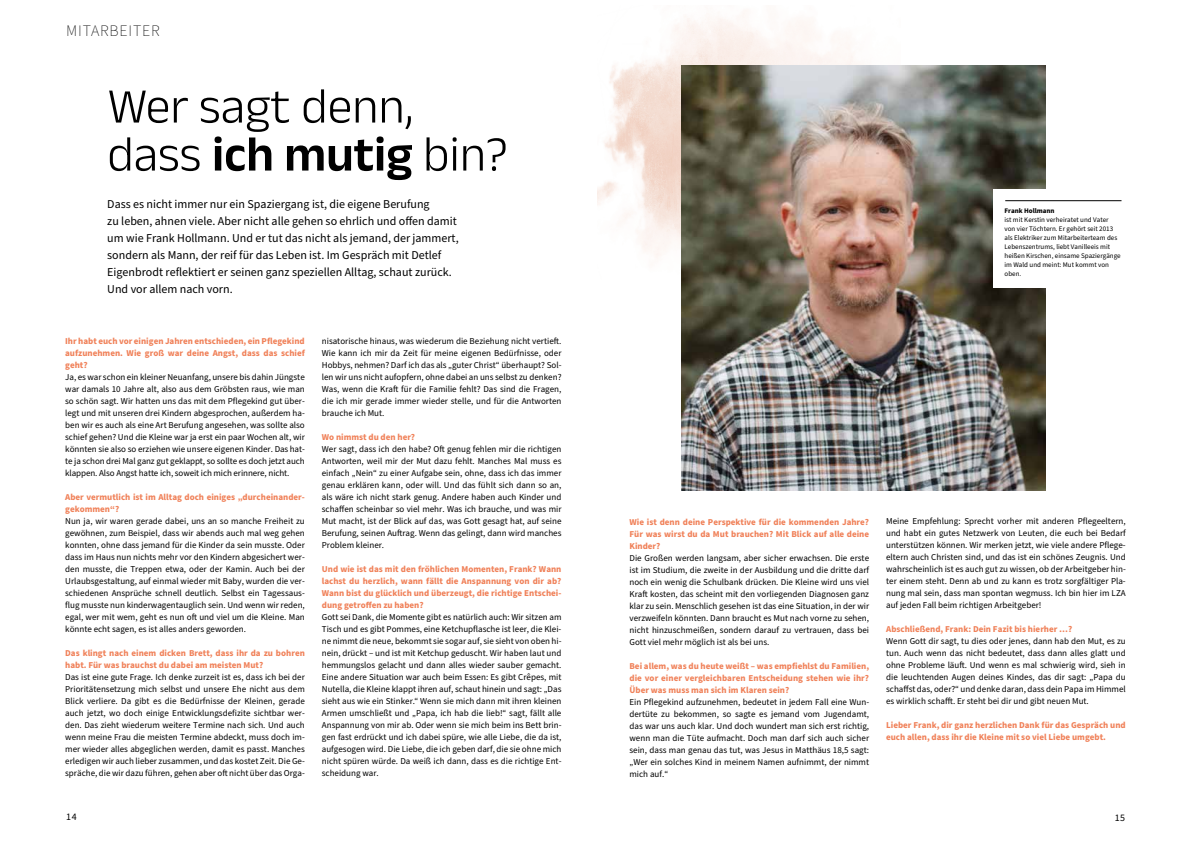
<style>
.page{position:relative;width:1191px;height:842px;background:#fff}
.page>*{position:absolute;margin:0;border:0;box-sizing:border-box;transform-origin:0 0}
.t1{font:500 50px/48px "Anek Latin";color:#000}
.t2{font:200 16px "Source Sans Pro";letter-spacing:.05em;color:#000}
.t3{font:12px/17px "Source Sans Pro";color:#000}
.t4{font:10px "Source Sans Pro";color:#000}
.t5{font:9px/12px "Source Sans Pro";color:#000;text-align:justify}
.t6{font:700 9px/12px "Source Sans Pro";color:#f08159;text-align:justify}
.t7{font:7px/9px "Source Sans Pro";color:#000}
.t8{font:700 7px "Source Sans Pro";color:#000}
</style>
<div class="page">
<img style="left:597px;top:13px;width:260px;height:245px">
<img style="left:681px;top:65px;width:364px;height:425px">
<div style="left:993px;top:189px;width:132px;height:98px;background:#fff"></div>
<hr style="left:1005px;top:201px;width:116px;height:1px;background:#000">
<h2 class="t2" style="left:66px;top:20px;width:95px">MITARBEITER</h2>
<h1 class="t1" style="left:107px;top:79px;width:402px">Wer sagt denn, dass ich mutig bin?</h1>
<p class="t3" style="left:107px;top:196px;width:353px">Dass es nicht immer nur ein Spaziergang ist, die eigene Berufung<br>zu leben, ahnen viele. Aber nicht alle gehen so ehrlich und offen damit um wie Frank Hollmann. Und er tut das nicht als jemand, der jammert, sondern als Mann, der reif für das Leben ist. Im Gespräch mit Detlef Eigenbrodt reflektiert er seinen ganz speziellen Alltag, schaut zurück.<br>Und vor allem nach vorn.</p>
<p class="t6" style="left:65px;top:336px;width:241px">Ihr habt euch vor einigen Jahren entschieden, ein Pflegekind aufzunehmen. Wie groß war deine Angst, dass das schief geht?</p>
<p class="t5" style="left:65px;top:372px;width:241px">Ja, es war schon ein kleiner Neuanfang, unsere bis dahin Jüngste war damals 10 Jahre alt, also aus dem Gröbsten raus, wie man so schön sagt. Wir hatten uns das mit dem Pflegekind gut über&shy;legt und mit unseren drei Kindern abgesprochen, außerdem ha&shy;ben wir es auch als eine Art Berufung angesehen, was sollte also schief gehen? Und die Kleine war ja erst ein paar Wochen alt, wir könnten sie also so erziehen wie unsere eigenen Kinder. Das hat&shy;te ja schon drei Mal ganz gut geklappt, so sollte es doch jetzt auch klappen. Also Angst hatte ich, soweit ich mich erinnere, nicht.</p>
<p class="t6" style="left:65px;top:492px;width:241px">Aber vermutlich ist im Alltag doch einiges „durcheinander&shy;gekommen“?</p>
<p class="t5" style="left:65px;top:516px;width:241px">Nun ja, wir waren gerade dabei, uns an so manche Freiheit zu gewöhnen, zum Beispiel, dass wir abends auch mal weg gehen konnten, ohne dass jemand für die Kinder da sein musste. Oder dass im Haus nun nichts mehr vor den Kindern abgesichert wer&shy;den musste, die Treppen etwa, oder der Kamin. Auch bei der Urlaubsgestaltung, auf einmal wieder mit Baby, wurden die ver&shy;schiedenen Ansprüche schnell deutlich. Selbst ein Tagessaus&shy;flug musste nun kinderwagentauglich sein. Und wenn wir reden, egal, wer mit wem, geht es nun oft und viel um die Kleine. Man könnte echt sagen, es ist alles anders geworden.</p>
<p class="t6" style="left:65px;top:648px;width:241px">Das klingt nach einem dicken Brett, dass ihr da zu bohren habt. Für was brauchst du dabei am meisten Mut?</p>
<p class="t5" style="left:65px;top:672px;width:241px">Das ist eine gute Frage. Ich denke zurzeit ist es, dass ich bei der Prioritätensetzung mich selbst und unsere Ehe nicht aus dem Blick verliere. Da gibt es die Bedürfnisse der Kleinen, gerade auch jetzt, wo doch einige Entwicklungsdefizite sichtbar wer&shy;den. Das zieht wiederum weitere Termine nach sich. Und auch wenn meine Frau die meisten Termine abdeckt, muss doch im&shy;mer wieder alles abgeglichen werden, damit es passt. Manches erledigen wir auch lieber zusammen, und das kostet Zeit. Die Ge&shy;spräche, die wir dazu führen, gehen aber oft nicht über das Orga-</p>
<p class="t5" style="left:322px;top:335px;width:241px">nisatorische hinaus, was wiederum die Beziehung nicht vertieft.<br>Wie kann ich mir da Zeit für meine eigenen Bedürfnisse, oder Hobbys, nehmen? Darf ich das als „guter Christ“ überhaupt? Sol&shy;len wir uns nicht aufopfern, ohne dabei an uns selbst zu denken?<br>Was, wenn die Kraft für die Familie fehlt? Das sind die Fragen, die ich mir gerade immer wieder stelle, und für die Antworten brauche ich Mut.</p>
<p class="t6" style="left:322px;top:431px;width:95px">Wo nimmst du den her?</p>
<p class="t5" style="left:322px;top:443px;width:241px">Wer sagt, dass ich den habe? Oft genug fehlen mir die richtigen Antworten, weil mir der Mut dazu fehlt. Manches Mal muss es einfach „Nein“ zu einer Aufgabe sein, ohne, dass ich das immer genau erklären kann, oder will. Und das fühlt sich dann so an, als wäre ich nicht stark genug. Andere haben auch Kinder und schaffen scheinbar so viel mehr. Was ich brauche, und was mir Mut macht, ist der Blick auf das, was Gott gesagt hat, auf seine Berufung, seinen Auftrag. Wenn das gelingt, dann wird manches Problem kleiner.</p>
<p class="t6" style="left:322px;top:563px;width:241px">Und wie ist das mit den fröhlichen Momenten, Frank? Wann lachst du herzlich, wann fällt die Anspannung von dir ab?<br>Wann bist du glücklich und überzeugt, die richtige Entschei&shy;dung getroffen zu haben?</p>
<p class="t5" style="left:322px;top:611px;width:241px">Gott sei Dank, die Momente gibt es natürlich auch: Wir sitzen am Tisch und es gibt Pommes, eine Ketchupflasche ist leer, die Klei&shy;ne nimmt die neue, bekommt sie sogar auf, sie sieht von oben hi&shy;nein, drückt – und ist mit Ketchup geduscht. Wir haben laut und hemmungslos gelacht und dann alles wieder sauber gemacht.<br>Eine andere Situation war auch beim Essen: Es gibt Crêpes, mit Nutella, die Kleine klappt ihren auf, schaut hinein und sagt: „Das sieht aus wie ein Stinker.“ Wenn sie mich dann mit ihren kleinen Armen umschließt und „Papa, ich hab die lieb!“ sagt, fällt alle Anspannung von mir ab. Oder wenn sie mich beim ins Bett brin&shy;gen fast erdrückt und ich dabei spüre, wie alle Liebe, die da ist, aufgesogen wird. Die Liebe, die ich geben darf, die sie ohne mich nicht spüren würde. Da weiß ich dann, dass es die richtige Ent&shy;scheidung war.</p>
<p class="t8" style="left:1004px;top:206px;width:52px">Frank Hollmann</p>
<p class="t7" style="left:1004px;top:215px;width:118px">ist mit Kerstin verheiratet und Vater von vier Töchtern. Er gehört seit 2013 als Elektriker zum Mitarbeiterteam des Lebenszentrums, liebt Vanilleeis mit heißen Kirschen, einsame Spaziergänge im Wald und meint: Mut kommt von oben.</p>
<p class="t6" style="left:629px;top:516px;width:241px">Wie ist denn deine Perspektive für die kommenden Jahre?<br>Für was wirst du da Mut brauchen? Mit Blick auf alle deine Kinder?</p>
<p class="t5" style="left:629px;top:552px;width:241px">Die Großen werden langsam, aber sicher erwachsen. Die erste ist im Studium, die zweite in der Ausbildung und die dritte darf noch ein wenig die Schulbank drücken. Die Kleine wird uns viel Kraft kosten, das scheint mit den vorliegenden Diagnosen ganz klar zu sein. Menschlich gesehen ist das eine Situation, in der wir verzweifeln könnten. Dann braucht es Mut nach vorne zu sehen, nicht hinzuschmeißen, sondern darauf zu vertrauen, dass bei Gott viel mehr möglich ist als bei uns.</p>
<p class="t6" style="left:629px;top:660px;width:241px">Bei allem, was du heute weißt – was empfiehlst du Familien, die vor einer vergleichbaren Entscheidung stehen wie ihr?<br>Über was muss man sich im Klaren sein?</p>
<p class="t5" style="left:629px;top:696px;width:241px">Ein Pflegekind aufzunehmen, bedeutet in jedem Fall eine Wun&shy;dertüte zu bekommen, so sagte es jemand vom Jugendamt, das war uns auch klar. Und doch wundert man sich erst richtig, wenn man die Tüte aufmacht. Doch man darf sich auch sicher sein, dass man genau das tut, was Jesus in Matthäus 18,5 sagt: „Wer ein solches Kind in meinem Namen aufnimmt, der nimmt mich auf.“</p>
<p class="t5" style="left:886px;top:515px;width:241px">Meine Empfehlung: Sprecht vorher mit anderen Pflegeeltern, und habt ein gutes Netzwerk von Leuten, die euch bei Bedarf unterstützen können. Wir merken jetzt, wie viele andere Pflege&shy;eltern auch Christen sind, und das ist ein schönes Zeugnis. Und wahrscheinlich ist es auch gut zu wissen, ob der Arbeitgeber hin&shy;ter einem steht. Denn ab und zu kann es trotz sorgfältiger Pla&shy;nung mal sein, dass man spontan wegmuss. Ich bin hier im LZA auf jeden Fall beim richtigen Arbeitgeber!</p>
<p class="t6" style="left:886px;top:623px;width:188px">Abschließend, Frank: Dein Fazit bis hierher …?</p>
<p class="t5" style="left:886px;top:635px;width:241px">Wenn Gott dir sagt, tu dies oder jenes, dann hab den Mut, es zu tun. Auch wenn das nicht bedeutet, dass dann alles glatt und ohne Probleme läuft. Und wenn es mal schwierig wird, sieh in die leuchtenden Augen deines Kindes, das dir sagt: „Papa du schaffst das, oder?“ und denke daran, dass dein Papa im Himmel es wirklich schafft. Er steht bei dir und gibt neuen Mut.</p>
<p class="t6" style="left:886px;top:719px;width:241px">Lieber Frank, dir ganz herzlichen Dank für das Gespräch und euch allen, dass ihr die Kleine mit so viel Liebe umgebt.</p>
<p class="t4" style="left:66px;top:810px;width:12px">14</p>
<p class="t4" style="left:1114px;top:811px;width:12px">15</p>
</div>
